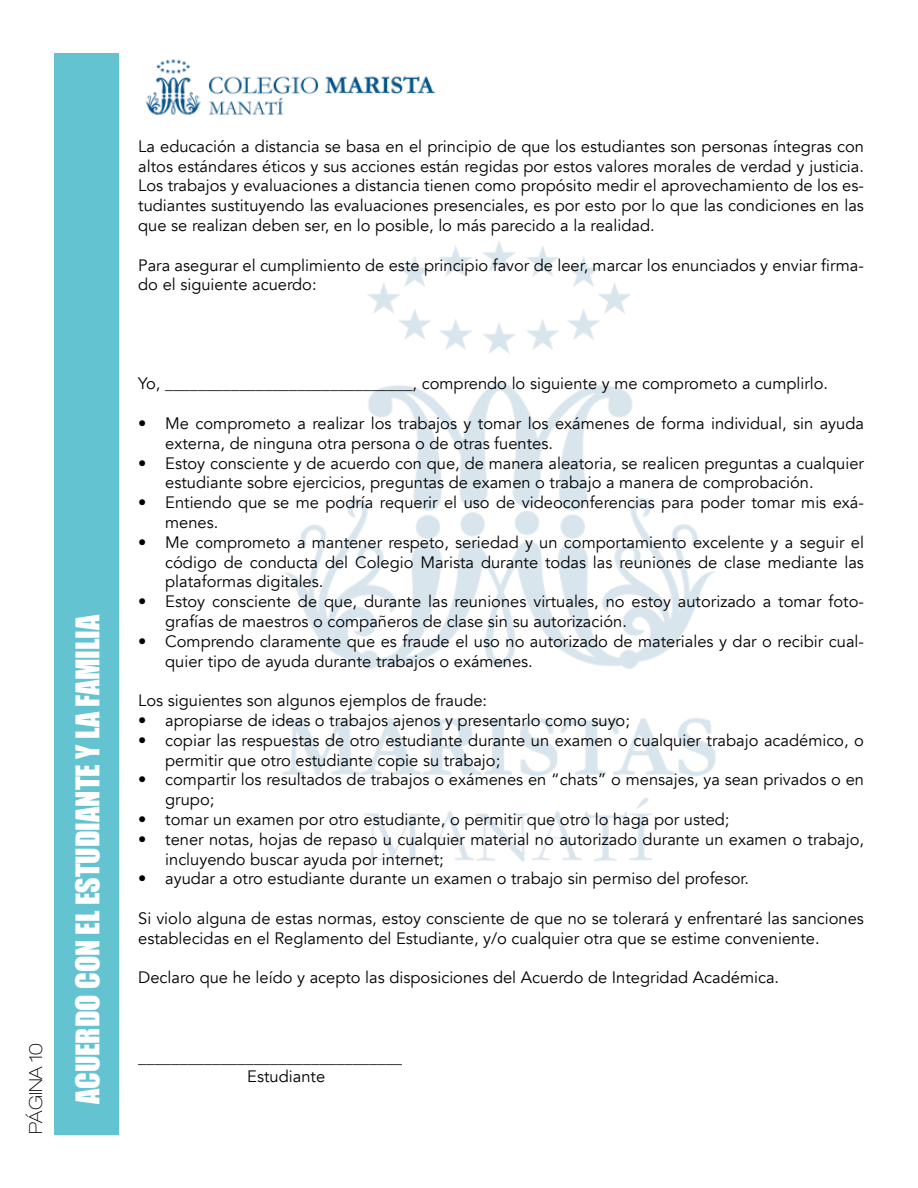
<style>
.page{position:relative;width:918px;height:1188px;background:#fff}
.page>*{position:absolute;margin:0;border:0;box-sizing:border-box;transform-origin:0 0}
.t1{font:30px "Impact";color:#fff}
.t2{font:100 expanded 18px "Helvetica Neue LT Pro";color:#000}
.t3{font:16.5px/19.8px "Avenir";color:#000}
</style>
<div class="page">
<img style="left:282px;top:241px;width:434px;height:621px">
<img style="left:145px;top:59px;width:291px;height:56px">
<div style="left:54px;top:53px;width:65px;height:1082px;background:#63c3d1"></div>
<p class="t2" style="left:25px;top:1134px;width:93px;rotate:-90deg">PÁGINA 10</p>
<h1 class="t1" style="left:64px;top:1104px;width:491px;rotate:-90deg">ACUERDO CON EL ESTUDIANTE Y LA FAMILIA</h1>
<p class="t3" style="left:138px;top:137px;width:727px;text-align:justify">La educación a distancia se basa en el principio de que los estudiantes son personas íntegras con altos estándares éticos y sus acciones están regidas por estos valores morales de verdad y justicia.<br>Los trabajos y evaluaciones a distancia tienen como propósito medir el aprovechamiento de los es&shy;tudiantes sustituyendo las evaluaciones presenciales, es por esto por lo que las condiciones en las que se realizan deben ser, en lo posible, lo más parecido a la realidad.</p>
<p class="t3" style="left:138px;top:255px;width:727px">Para asegurar el cumplimiento de este principio favor de leer, marcar los enunciados y enviar firma&shy;do el siguiente acuerdo:</p>
<p class="t3" style="left:138px;top:374px;width:691px">Yo, ______________________________, comprendo lo siguiente y me comprometo a cumplirlo.</p>
<p class="t3" style="left:165px;top:414px;width:700px;text-indent:-27px">• Me comprometo a realizar los trabajos y tomar los exámenes de forma individual, sin ayuda externa, de ninguna otra persona o de otras fuentes.</p>
<p class="t3" style="left:165px;top:453px;width:700px;text-indent:-27px">• Estoy consciente y de acuerdo con que, de manera aleatoria, se realicen preguntas a cualquier estudiante sobre ejercicios, preguntas de examen o trabajo a manera de comprobación.</p>
<p class="t3" style="left:165px;top:493px;width:700px;text-indent:-27px">• Entiendo que se me podría requerir el uso de videoconferencias para poder tomar mis exá&shy;menes.</p>
<p class="t3" style="left:165px;top:533px;width:700px;text-align:justify;text-indent:-27px">• Me comprometo a mantener respeto, seriedad y un comportamiento excelente y a seguir el código de conducta del Colegio Marista durante todas las reuniones de clase mediante las plataformas digitales.</p>
<p class="t3" style="left:165px;top:592px;width:700px;text-indent:-27px">• Estoy consciente de que, durante las reuniones virtuales, no estoy autorizado a tomar foto&shy;grafías de maestros o compañeros de clase sin su autorización.</p>
<p class="t3" style="left:165px;top:632px;width:700px;text-indent:-27px">• Comprendo claramente que es fraude el uso no autorizado de materiales y dar o recibir cual&shy;quier tipo de ayuda durante trabajos o exámenes.</p>
<p class="t3" style="left:138px;top:691px;width:350px">Los siguientes son algunos ejemplos de fraude:</p>
<p class="t3" style="left:138px;top:711px;width:493px">• apropiarse de ideas o trabajos ajenos y presentarlo como suyo;</p>
<p class="t3" style="left:165px;top:731px;width:700px;text-indent:-27px">• copiar las respuestas de otro estudiante durante un examen o cualquier trabajo académico, o permitir que otro estudiante copie su trabajo;</p>
<p class="t3" style="left:165px;top:770px;width:700px;text-indent:-27px">• compartir los resultados de trabajos o exámenes en “chats” o mensajes, ya sean privados o en grupo;</p>
<p class="t3" style="left:138px;top:810px;width:593px">• tomar un examen por otro estudiante, o permitir que otro lo haga por usted;</p>
<p class="t3" style="left:165px;top:830px;width:700px;text-indent:-27px">• tener notas, hojas de repaso u cualquier material no autorizado durante un examen o trabajo, incluyendo buscar ayuda por internet;</p>
<p class="t3" style="left:138px;top:869px;width:612px">• ayudar a otro estudiante durante un examen o trabajo sin permiso del profesor.</p>
<p class="t3" style="left:138px;top:909px;width:727px">Si violo alguna de estas normas, estoy consciente de que no se tolerará y enfrentaré las sanciones establecidas en el Reglamento del Estudiante, y/o cualquier otra que se estime conveniente.</p>
<p class="t3" style="left:138px;top:968px;width:642px">Declaro que he leído y acepto las disposiciones del Acuerdo de Integridad Académica.</p>
<p class="t3" style="left:247px;top:1047px;width:156px;text-indent:-109px">________________________________<br>Estudiante</p>
</div>
